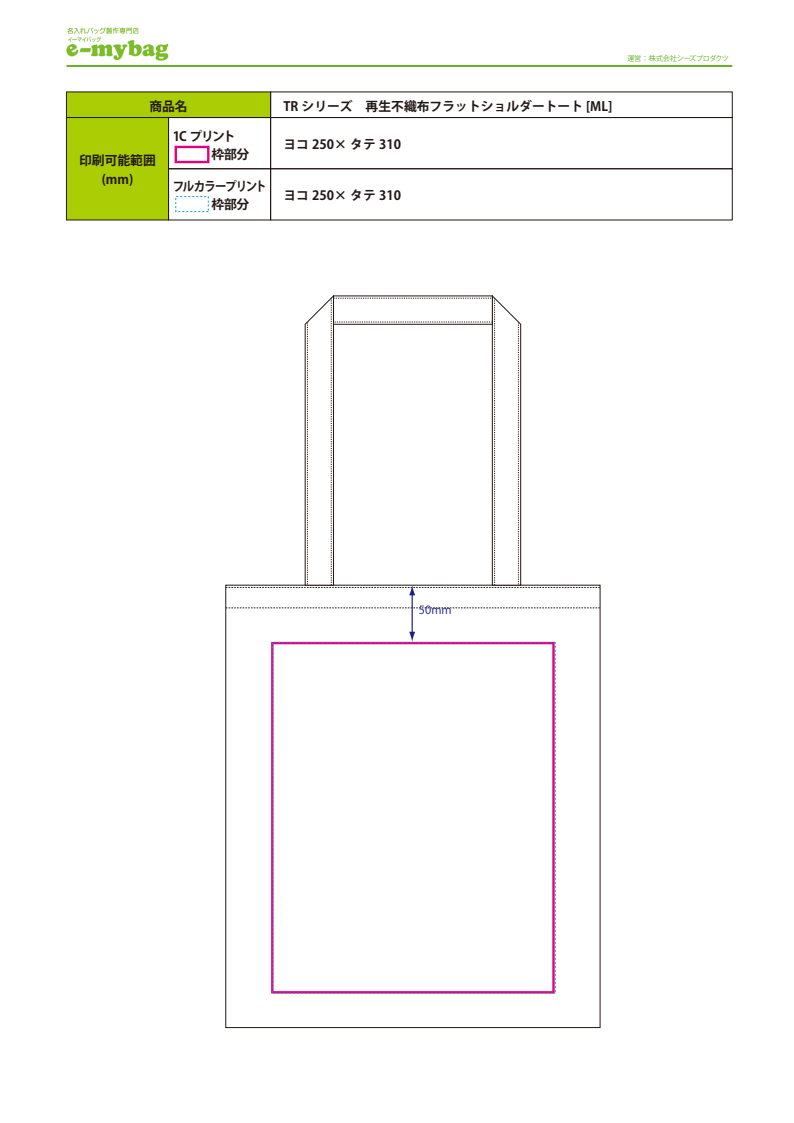
<style>
.page{position:relative;width:794px;height:1123px;background:#fff}
.page>*{position:absolute;margin:0;border:0;box-sizing:border-box;transform-origin:0 0}
.t1{font:700 12.8px/19.2px "Koz Go Pro";color:#221815;text-align:center}
.t2{font:700 12.8px/18.4px "Koz Go Pro";letter-spacing:-.085em;color:#221815;scale:.9 1}
.t3{font:700 12.8px/18.4px "Koz Go Pro";letter-spacing:-.075em;color:#221815}
.t4{font:11.2px "Koz Go Pro";color:#1d2088}
.t5{font:7.2px "Koz Go Pro";letter-spacing:-.045em;color:#67af28}
.s1{font-weight:800;font-size:19.2px;color:#e4007f}
.s2{font-weight:800;font-size:19.2px;color:#00a0e9}
</style>
<div class="page">
<svg style="left:226px;top:607px;width:374px;height:1px"></svg>
<svg style="left:272px;top:642px;width:284px;height:351px"></svg>
<hr style="left:411px;top:593px;width:2px;height:40px;background:#1d2088">
<svg style="left:409px;top:631px;width:6px;height:11px"></svg>
<svg style="left:226px;top:295px;width:374px;height:300px"></svg>
<div style="left:66px;top:91px;width:205px;height:27px;background:#abcd03"></div>
<div style="left:168px;top:117px;width:103px;height:52px;border:1px solid #221815"></div>
<div style="left:66px;top:117px;width:103px;height:103px;background:#abcd03;border:1px solid #221815"></div>
<div style="left:270px;top:117px;width:462px;height:52px;border:1px solid #221815"></div>
<div style="left:168px;top:168px;width:103px;height:52px;border:1px solid #221815"></div>
<div style="left:270px;top:168px;width:462px;height:52px;border:1px solid #221815"></div>
<div style="left:175px;top:146px;width:34px;height:17px;border:2px solid #e4007f"></div>
<img style="left:66px;top:27px;width:102px;height:34px">
<hr style="left:66px;top:65px;width:666px;height:2px;background:#67af28">
<p class="t1" style="left:149px;top:97px;width:40px">商品名</p>
<p class="t1" style="left:79px;top:151px;width:78px">印刷可能範囲(mm)</p>
<p class="t3" style="left:173px;top:128px;width:78px">1C プリント<span class="s1">　</span> 枠部分</p>
<p class="t2" style="left:173px;top:178px;width:106px">フルカラープリント<span class="s2">　</span> 枠部分</p>
<p class="t1" style="left:283px;top:97px;width:330px">TR シリーズ　再生不織布フラットショルダートート [ML]</p>
<p class="t1" style="left:283px;top:135px;width:119px">ヨコ 250× タテ 310</p>
<p class="t1" style="left:283px;top:186px;width:119px">ヨコ 250× タテ 310</p>
<p class="t5" style="left:627px;top:54px;width:103px">運営：株式会社シーズプロダクツ</p>
<p class="t4" style="left:419px;top:603px;width:34px">50mm</p>
</div>
